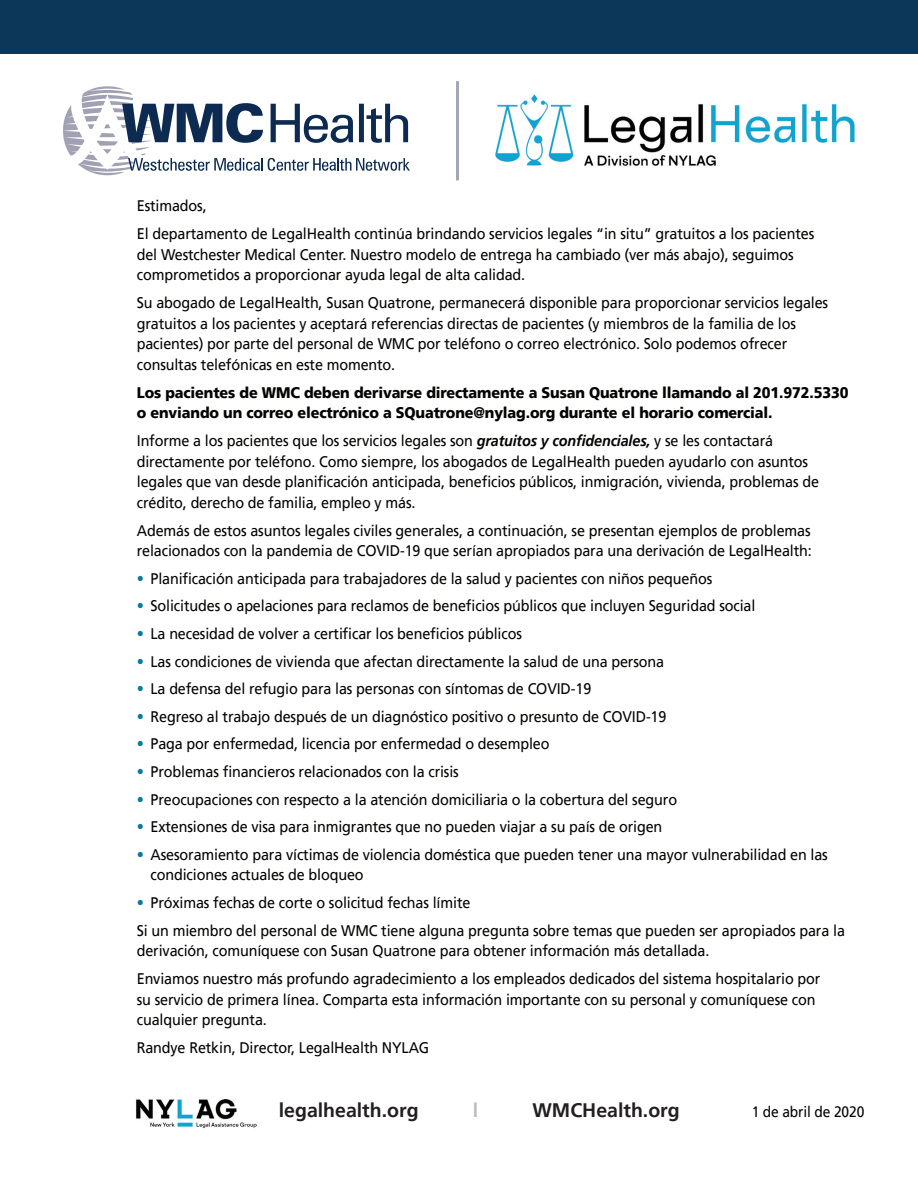
<style>
.page{position:relative;width:918px;height:1188px;background:#fff}
.page>*{position:absolute;margin:0;border:0;box-sizing:border-box;transform-origin:0 0}
.t1{font:700 19.5px "Frutiger LT Pro";color:#231f20}
.t2{font:700 19.5px "Frutiger LT Pro";color:#bcbdc0}
.t3{font:15.3px/20.7px "Frutiger LT Pro";letter-spacing:-.01em;color:#040503;scale:.94 1}
.t4{font:900 15.3px/20.7px "Frutiger LT Pro";letter-spacing:-.01em;color:#040503;scale:.94 1}
.t5{font:15px "Frutiger LT Pro";letter-spacing:-.01em;color:#040503;scale:.92 1}
.s1{font-weight:700;font-style:italic}
.s2{color:#007da0}
</style>
<div class="page">
<svg style="left:63px;top:86px;width:347px;height:89px"></svg>
<div style="left:0;top:0;width:918px;height:54px;background:#0c3759"></div>
<hr style="left:456px;top:81px;width:3px;height:99px;background:#a4a7b7">
<img style="left:495px;top:94px;width:360px;height:72px">
<img style="left:136px;top:1099px;width:121px;height:29px">
<p class="t3" style="left:137px;top:192px;width:722px;line-height:27.6px">Estimados,<br>El departamento de LegalHealth continúa brindando servicios legales “in situ” gratuitos a los pacientes</p>
<p class="t3" style="left:137px;top:244px;width:700px">del Westchester Medical Center. Nuestro modelo de entrega ha cambiado (ver más abajo), seguimos comprometidos a proporcionar ayuda legal de alta calidad.</p>
<p class="t3" style="left:137px;top:292px;width:737px">Su abogado de LegalHealth, Susan Quatrone, permanecerá disponible para proporcionar servicios legales gratuitos a los pacientes y aceptará referencias directas de pacientes (y miembros de la familia de los pacientes) por parte del personal de WMC por teléfono o correo electrónico. Solo podemos ofrecer consultas telefónicas en este momento.</p>
<p class="t4" style="left:137px;top:382px;width:759px">Los pacientes de WMC deben derivarse directamente a Susan Quatrone llamando al 201.972.5330 o enviando un correo electrónico a SQuatrone@nylag.org durante el horario comercial.</p>
<p class="t3" style="left:137px;top:430px;width:727px">Informe a los pacientes que los servicios legales son <span class="s1">gratuitos y confidenciales,</span> y se les contactará directamente por teléfono. Como siempre, los abogados de LegalHealth pueden ayudarlo con asuntos legales que van desde planificación anticipada, beneficios públicos, inmigración, vivienda, problemas de crédito, derecho de familia, empleo y más.</p>
<p class="t3" style="left:137px;top:520px;width:720px">Además de estos asuntos legales civiles generales, a continuación, se presentan ejemplos de problemas relacionados con la pandemia de COVID-19 que serían apropiados para una derivación de LegalHealth:</p>
<p class="t3" style="left:137px;top:568px;width:614px"><span class="s2">•</span> Planificación anticipada para trabajadores de la salud y pacientes con niños pequeños</p>
<p class="t3" style="left:137px;top:596px;width:660px"><span class="s2">•</span> Solicitudes o apelaciones para reclamos de beneficios públicos que incluyen Seguridad social</p>
<p class="t3" style="left:137px;top:623px;width:411px"><span class="s2">•</span> La necesidad de volver a certificar los beneficios públicos</p>
<p class="t3" style="left:137px;top:651px;width:562px"><span class="s2">•</span> Las condiciones de vivienda que afectan directamente la salud de una persona</p>
<p class="t3" style="left:137px;top:679px;width:485px"><span class="s2">•</span> La defensa del refugio para las personas con síntomas de COVID-19</p>
<p class="t3" style="left:137px;top:706px;width:565px"><span class="s2">•</span> Regreso al trabajo después de un diagnóstico positivo o presunto de COVID-19</p>
<p class="t3" style="left:137px;top:734px;width:441px"><span class="s2">•</span> Paga por enfermedad, licencia por enfermedad o desempleo</p>
<p class="t3" style="left:137px;top:761px;width:344px"><span class="s2">•</span> Problemas financieros relacionados con la crisis</p>
<p class="t3" style="left:137px;top:789px;width:576px"><span class="s2">•</span> Preocupaciones con respecto a la atención domiciliaria o la cobertura del seguro</p>
<p class="t3" style="left:137px;top:817px;width:561px"><span class="s2">•</span> Extensiones de visa para inmigrantes que no pueden viajar a su país de origen</p>
<p class="t3" style="left:151px;top:844px;width:722px;text-indent:-14px"><span class="s2">•</span> Asesoramiento para víctimas de violencia doméstica que pueden tener una mayor vulnerabilidad en las condiciones actuales de bloqueo</p>
<p class="t3" style="left:137px;top:889px;width:755px;line-height:27.6px"><span class="s2">•</span> Próximas fechas de corte o solicitud fechas límite<br>Si un miembro del personal de WMC tiene alguna pregunta sobre temas que pueden ser apropiados para la</p>
<p class="t3" style="left:137px;top:937px;width:729px;line-height:27.6px">derivación, comuníquese con Susan Quatrone para obtener información más detallada.<br>Enviamos nuestro más profundo agradecimiento a los empleados dedicados del sistema hospitalario por</p>
<p class="t3" style="left:137px;top:989px;width:724px">su servicio de primera línea. Comparta esta información importante con su personal y comuníquese con cualquier pregunta.</p>
<p class="t3" style="left:137px;top:1037px;width:313px">Randye Retkin, Director, LegalHealth NYLAG</p>
<p class="t1" style="left:279px;top:1099px;width:141px">legalhealth.org</p>
<p class="t2" style="left:473px;top:1099px;width:7px">l</p>
<p class="t1" style="left:532px;top:1099px;width:149px">WMCHealth.org</p>
<p class="t5" style="left:752px;top:1103px;width:124px">1 de abril de 2020</p>
</div>
